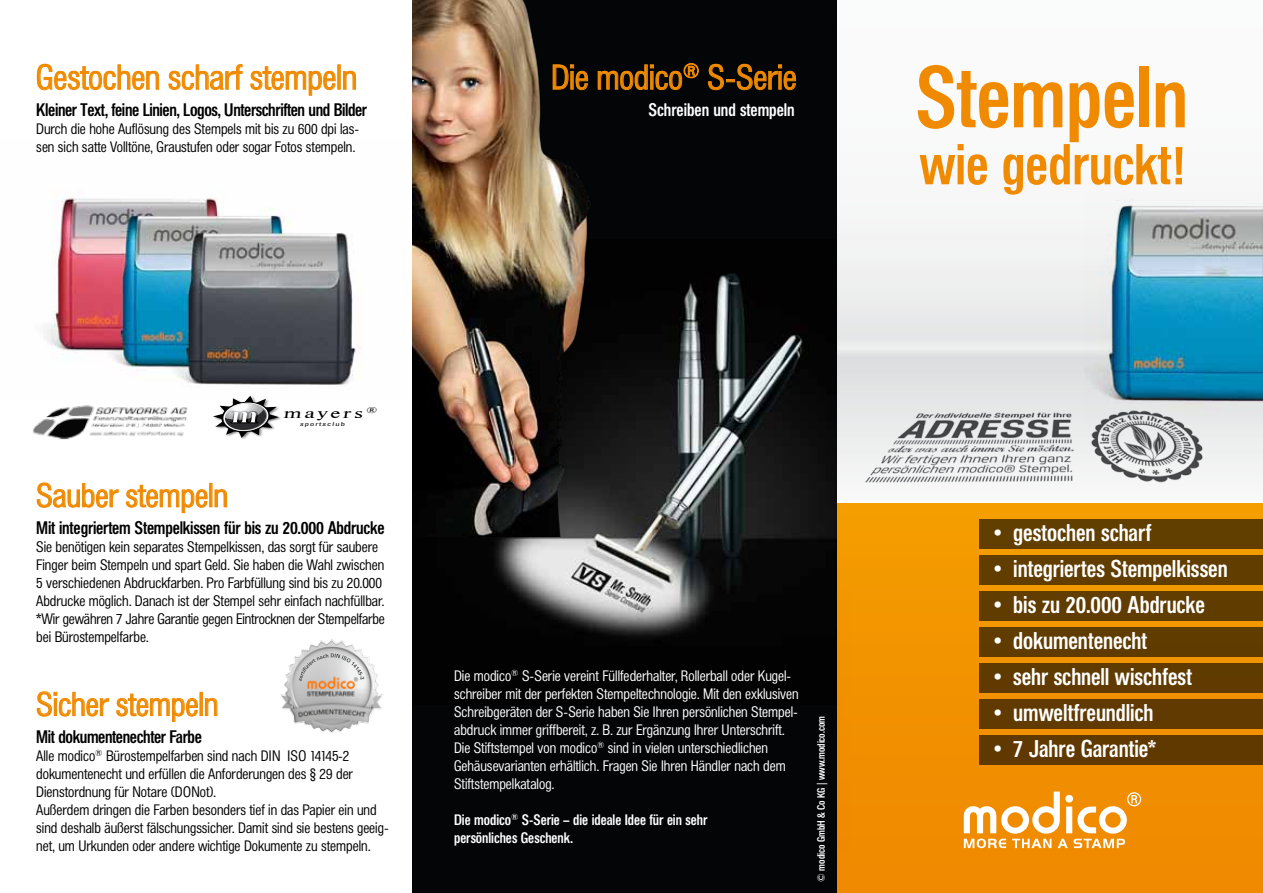
<style>
.page{position:relative;width:1263px;height:893px;background:#fff}
.page>*{position:absolute;margin:0;border:0;box-sizing:border-box;transform-origin:0 0}
.t1{font:500 86.1px "Folio Condensed BQ";color:#f08a00}
.t2{font:500 57px "Folio Condensed BQ";color:#f08a00}
.t3{font:300 34.5px "Folio Condensed BQ";color:#f08a00}
.t4{font:300 33px "Folio Condensed BQ";color:#f08a00}
.t5{font:500 24px "Folio Condensed BQ";color:#fff}
.t6{font:500 18px "Folio Condensed BQ";letter-spacing:-.02em;color:#000}
.t7{font:500 18px "Folio Condensed BQ";color:#fff}
.t8{font:300 15px/18px "Folio Condensed BQ";color:#000}
.t9{font:300 15px/18px "Folio Condensed BQ";color:#fff}
.t10{font:500 15px/18px "Folio Condensed BQ";color:#fff}
.t11{font:italic 15px "Nimbus Rom DGR";color:#000;scale:1.57 1}
.t12{font:500 10.5px "Folio Condensed BQ";color:#fff}
.t13{font:italic condensed 5.55px "Univers";color:#000;scale:1.57 1}
.s1{font-weight:700;font-size:24.3px;color:#bdbfc0}
</style>
<div class="page">
<div style="left:837px;top:0;width:426px;height:500px;background:linear-gradient(to bottom,#fcfcfc,#e7e8e8)"></div>
<div style="left:838px;top:504px;width:425px;height:389px;background:linear-gradient(to right,#f29300,#f18f00)"></div>
<div style="left:979px;top:520px;width:284px;height:29px;background:#613f00"></div>
<div style="left:979px;top:556px;width:284px;height:29px;background:#613d00"></div>
<div style="left:979px;top:592px;width:284px;height:29px;background:#613c00"></div>
<div style="left:979px;top:628px;width:284px;height:29px;background:#603c00"></div>
<div style="left:979px;top:664px;width:284px;height:29px;background:#603a00"></div>
<div style="left:979px;top:700px;width:284px;height:29px;background:#603a00"></div>
<div style="left:979px;top:735px;width:284px;height:30px;background:#603900"></div>
<svg style="left:964px;top:791px;width:177px;height:57px"></svg>
<svg style="left:37px;top:64px;width:122px;height:26px"></svg>
<svg style="left:169px;top:64px;width:74px;height:26px"></svg>
<svg style="left:250px;top:66px;width:86px;height:30px"></svg>
<svg style="left:343px;top:71px;width:13px;height:19px"></svg>
<svg style="left:37px;top:482px;width:82px;height:26px"></svg>
<svg style="left:126px;top:485px;width:81px;height:28px"></svg>
<div style="left:209px;top:483px;width:3px;height:24px;border:1px solid #f08a00"></div>
<svg style="left:215px;top:489px;width:12px;height:18px"></svg>
<svg style="left:37px;top:691px;width:72px;height:26px"></svg>
<svg style="left:116px;top:694px;width:82px;height:28px"></svg>
<div style="left:200px;top:692px;width:3px;height:24px;border:1px solid #f08a00"></div>
<svg style="left:205px;top:698px;width:12px;height:18px"></svg>
<svg style="left:213px;top:400px;width:68px;height:38px"></svg>
<img style="left:32px;top:405px;width:156px;height:34px">
<img style="left:44px;top:198px;width:316px;height:202px">
<img style="left:280px;top:639px;width:103px;height:94px">
<svg style="left:299px;top:653px;width:65px;height:28px"></svg>
<div style="left:837px;top:579px;width:11px;height:274px;background:#f18f00"></div>
<div style="left:413px;top:0;width:424px;height:893px;background:#040507"></div>
<img style="left:495px;top:273px;width:342px;height:363px">
<img style="left:412px;top:0;width:180px;height:536px">
<svg style="left:553px;top:64px;width:35px;height:26px"></svg>
<svg style="left:598px;top:63px;width:101px;height:27px"></svg>
<svg style="left:708px;top:64px;width:88px;height:26px"></svg>
<img style="left:856px;top:356px;width:358px;height:144px">
<img style="left:1084px;top:192px;width:179px;height:233px">
<h3 class="t3" style="left:36px;top:58px;width:322px">Gestochen scharf stempeln</h3>
<p class="t6" style="left:36px;top:100px;width:332px">Kleiner Text, feine Linien, Logos, Unterschriften und Bilder</p>
<p class="t8" style="left:36px;top:120px;width:324px">Durch die hohe Auflösung des Stempels mit bis zu 600 dpi las&shy;sen sich satte Volltöne, Graustufen oder sogar Fotos stempeln.</p>
<h3 class="t3" style="left:551px;top:58px;width:247px">Die modico<sup>®</sup> S-Serie</h3>
<p class="t7" style="left:648px;top:100px;width:148px">Schreiben und stempeln</p>
<p class="t11" style="left:231px;top:405px;width:95px"><span class="s1">m</span> mayers<sup>®</sup></p>
<p class="t13" style="left:300px;top:420px;width:31px">sportsclub</p>
<h3 class="t4" style="left:36px;top:477px;width:193px">Sauber stempeln</h3>
<p class="t6" style="left:36px;top:517px;width:350px">Mit integriertem Stempelkissen für bis zu 20.000 Abdrucke</p>
<p class="t8" style="left:36px;top:538px;width:350px">Sie benötigen kein separates Stempelkissen, das sorgt für saubere Finger beim Stempeln und spart Geld. Sie haben die Wahl zwischen 5 verschiedenen Abdruckfarben. Pro Farbfüllung sind bis zu 20.000<br>Abdrucke möglich. Danach ist der Stempel sehr einfach nachfüllbar. *Wir gewähren 7 Jahre Garantie gegen Eintrocknen der Stempelfarbe bei Bürostempelfarbe.</p>
<h3 class="t4" style="left:36px;top:686px;width:184px">Sicher stempeln</h3>
<p class="t6" style="left:36px;top:726px;width:167px">Mit dokumentenechter Farbe</p>
<p class="t8" style="left:36px;top:747px;width:354px">Alle modico<sup>®</sup> Bürostempelfarben sind nach DIN ISO 14145-2 dokumentenecht und erfüllen die Anforderungen des § 29 der Dienstordnung für Notare (DONot).<br>Außerdem dringen die Farben besonders tief in das Papier ein und sind deshalb äußerst fälschungssicher. Damit sind sie bestens geeig&shy;net, um Urkunden oder andere wichtige Dokumente zu stempeln.</p>
<p class="t9" style="left:454px;top:667px;width:346px">Die modico<sup>®</sup> S-Serie vereint Füllfederhalter, Rollerball oder Kugel&shy;schreiber mit der perfekten Stempeltechnologie. Mit den exklusiven Schreibgeräten der S-Serie haben Sie Ihren persönlichen Stempel&shy;abdruck immer griffbereit, z. B. zur Ergänzung Ihrer Unterschrift.<br>Die Stiftstempel von modico<sup>®</sup> sind in vielen unterschiedlichen Gehäusevarianten erhältlich. Fragen Sie Ihren Händler nach dem Stiftstempelkatalog.</p>
<p class="t10" style="left:454px;top:811px;width:255px">Die modico<sup>®</sup> S-Serie – die ideale Idee für ein sehr persönliches Geschenk.</p>
<p class="t12" style="left:815px;top:882px;width:167px;rotate:-90deg">© modico GmbH &amp; Co KG | www.modico.com</p>
<h1 class="t1" style="left:915px;top:49px;width:274px">Stempeln</h1>
<h2 class="t2" style="left:920px;top:133px;width:266px">wie gedruckt!</h2>
<h3 class="t5" style="left:994px;top:519px;width:159px">• gestochen scharf</h3>
<h3 class="t5" style="left:994px;top:555px;width:235px">• integriertes Stempelkissen</h3>
<h3 class="t5" style="left:994px;top:591px;width:213px">• bis zu 20.000 Abdrucke</h3>
<h3 class="t5" style="left:994px;top:627px;width:155px">• dokumentenecht</h3>
<h3 class="t5" style="left:994px;top:663px;width:200px">• sehr schnell wischfest</h3>
<h3 class="t5" style="left:994px;top:699px;width:161px">• umweltfreundlich</h3>
<h3 class="t5" style="left:994px;top:735px;width:164px">• 7 Jahre Garantie*</h3>
</div>
